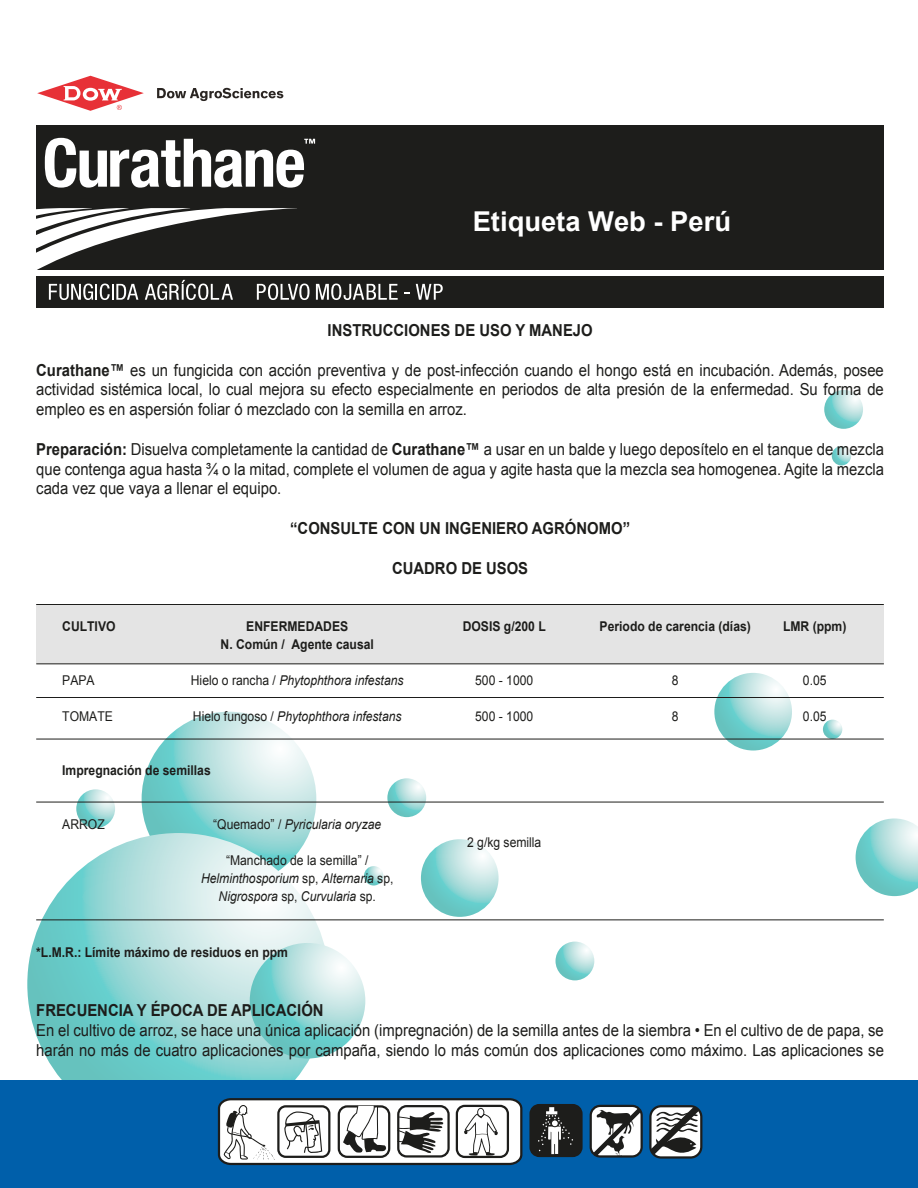
<style>
.page{position:relative;width:918px;height:1188px;background:#fff}
.page>*{position:absolute;margin:0;border:0;box-sizing:border-box;transform-origin:0 0}
.t1{font:700 27.3px "Arial";color:#fff}
.t2{font:16.5px/19.8px "Arial";color:#1d1d1b;text-align:justify;scale:.9 1}
.t3{font:700 16.5px "Arial";color:#1d1d1b;scale:.9 1}
.t4{font:italic 13.5px/18px "Arial";color:#1d1d1b;text-align:center;scale:.9 1}
.t5{font:700 13.5px "Arial";color:#1d1d1b;scale:.9 1}
.t6{font:13.5px "Arial";color:#1d1d1b;scale:.9 1}
.s1{font-weight:700}
.s2{font-style:normal}
</style>
<div class="page">
<svg style="left:142px;top:712px;width:174px;height:174px;background:#a9dcdb"></svg>
<svg style="left:27px;top:833px;width:303px;height:302px;background:#a1dad9"></svg>
<svg style="left:250px;top:943px;width:115px;height:116px;background:#9edad8"></svg>
<svg style="left:421px;top:839px;width:78px;height:78px;background:#9fdad8"></svg>
<svg style="left:714px;top:673px;width:78px;height:78px;background:#9fd9d7"></svg>
<svg style="left:856px;top:818px;width:62px;height:78px"></svg>
<svg style="left:387px;top:778px;width:39px;height:39px"></svg>
<svg style="left:556px;top:942px;width:38px;height:38px"></svg>
<svg style="left:76px;top:789px;width:39px;height:39px"></svg>
<svg style="left:824px;top:390px;width:39px;height:39px"></svg>
<svg style="left:832px;top:446px;width:19px;height:19px"></svg>
<svg style="left:823px;top:720px;width:19px;height:19px"></svg>
<svg style="left:364px;top:866px;width:19px;height:20px"></svg>
<div style="left:0;top:1081px;width:918px;height:107px;background:#005faa"></div>
<div style="left:36px;top:604px;width:848px;height:60px;background:#e4e4e4"></div>
<hr style="left:36px;top:604px;width:848px;height:1px;background:#1d1d1b">
<hr style="left:36px;top:697px;width:848px;height:1px;background:#1d1d1b">
<hr style="left:36px;top:739px;width:848px;height:1px;background:#1d1d1b">
<hr style="left:36px;top:802px;width:848px;height:1px;background:#1d1d1b">
<hr style="left:36px;top:920px;width:848px;height:1px;background:#1d1d1b">
<hr style="left:36px;top:664px;width:848px;height:1px;background:#1d1d1b">
<svg style="left:217px;top:1098px;width:486px;height:68px;background:#93a0aa"></svg>
<div style="left:36px;top:125px;width:848px;height:182px;background:#1d1d1b"></div>
<div style="left:35px;top:270px;width:852px;height:6px;background:#fff"></div>
<svg style="left:157px;top:88px;width:126px;height:13px"></svg>
<svg style="left:37px;top:76px;width:107px;height:35px"></svg>
<svg style="left:36px;top:208px;width:274px;height:92px"></svg>
<svg style="left:316px;top:284px;width:82px;height:16px"></svg>
<svg style="left:416px;top:284px;width:27px;height:16px"></svg>
<svg style="left:45px;top:138px;width:270px;height:50px"></svg>
<h1 class="t1" style="left:473px;top:203px;width:260px">Etiqueta Web - Perú</h1>
<p class="t3" style="left:328px;top:319px;width:296px">INSTRUCCIONES DE USO Y MANEJO</p>
<p class="t2" style="left:36px;top:360px;width:943px"><span class="s1">Curathane™</span> es un fungicida con acción preventiva y de post-infección cuando el hongo está en incubación. Además, posee actividad sistémica local, lo cual mejora su efecto especialmente en periodos de alta presión de la enfermedad. Su forma de empleo es en aspersión foliar ó mezclado con la semilla en arroz.</p>
<p class="t2" style="left:36px;top:439px;width:943px"><span class="s1">Preparación:</span> Disuelva completamente la cantidad de <span class="s1">Curathane™</span> a usar en un balde y luego deposítelo en el tanque de mezcla que contenga agua hasta ¾ o la mitad, complete el volumen de agua y agite hasta que la mezcla sea homogenea. Agite la mezcla cada vez que vaya a llenar el equipo.</p>
<p class="t3" style="left:290px;top:517px;width:379px">“CONSULTE CON UN INGENIERO AGRÓNOMO”</p>
<p class="t3" style="left:392px;top:557px;width:153px">CUADRO DE USOS</p>
<p class="t5" style="left:62px;top:617px;width:61px">CULTIVO</p>
<p class="t5" style="left:246px;top:617px;width:115px">ENFERMEDADES</p>
<p class="t5" style="left:463px;top:617px;width:94px">DOSIS g/200 L</p>
<p class="t5" style="left:600px;top:617px;width:170px">Periodo de carencia (días)</p>
<p class="t5" style="left:783px;top:617px;width:72px">LMR (ppm)</p>
<p class="t5" style="left:221px;top:635px;width:172px">N. Común / Agente causal</p>
<p class="t6" style="left:62px;top:672px;width:38px">PAPA</p>
<p class="t4" style="left:191px;top:672px;width:238px"><span class="s2">Hielo o rancha /</span> Phytophthora infestans</p>
<p class="t6" style="left:475px;top:672px;width:66px">500 - 1000</p>
<p class="t6" style="left:672px;top:672px;width:9px">8</p>
<p class="t6" style="left:803px;top:672px;width:28px">0.05</p>
<p class="t6" style="left:62px;top:708px;width:58px">TOMATE</p>
<p class="t4" style="left:193px;top:708px;width:233px"><span class="s2">Hielo fungoso /</span> Phytophthora infestans</p>
<p class="t6" style="left:475px;top:708px;width:66px">500 - 1000</p>
<p class="t6" style="left:672px;top:708px;width:9px">8</p>
<p class="t6" style="left:803px;top:708px;width:28px">0.05</p>
<p class="t5" style="left:62px;top:761px;width:167px">Impregnación de semillas</p>
<p class="t6" style="left:62px;top:816px;width:49px">ARROZ</p>
<p class="t4" style="left:213px;top:816px;width:188px"><span class="s2">“Quemado” /</span> Pyricularia oryzae</p>
<p class="t4" style="left:201px;top:852px;width:215px"><span class="s2">“Manchado de la semilla” /<br></span>Helminthosporium <span class="s2">sp,</span> Alternaria <span class="s2">sp,<br></span>Nigrospora <span class="s2">sp,</span> Curvularia <span class="s2">sp.</span></p>
<p class="t5" style="left:36px;top:943px;width:281px">*L.M.R.: Límite máximo de residuos en ppm</p>
<p class="t6" style="left:467px;top:834px;width:84px">2 g/kg semilla</p>
<p class="t3" style="left:36px;top:1000px;width:321px">FRECUENCIA Y ÉPOCA DE APLICACIÓN</p>
<p class="t2" style="left:36px;top:1021px;width:943px">En el cultivo de arroz, se hace una única aplicación (impregnación) de la semilla antes de la siembra • En el cultivo de de papa, se harán no más de cuatro aplicaciones por campaña, siendo lo más común dos aplicaciones como máximo. Las aplicaciones se</p>
</div>
